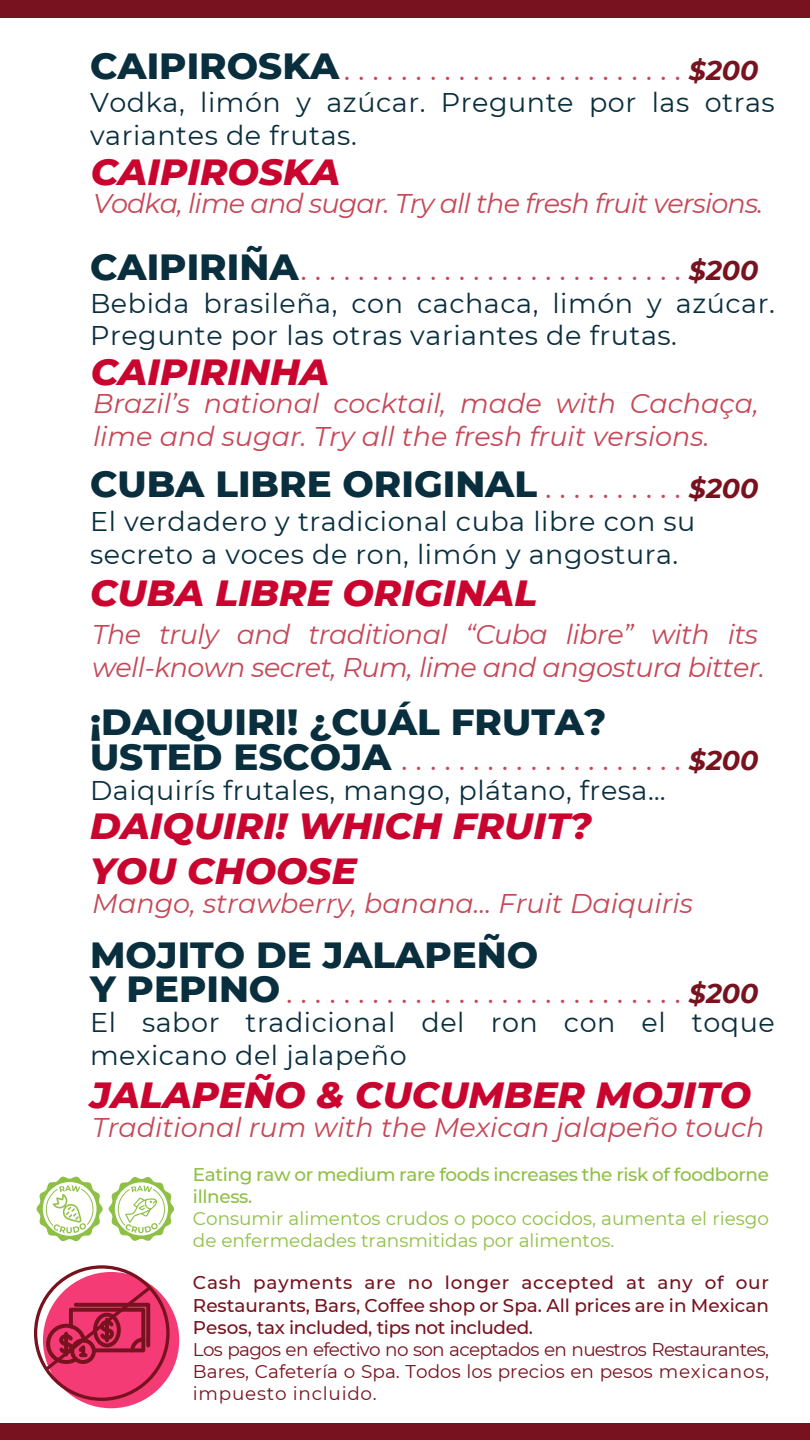
<style>
.page{position:relative;width:810px;height:1440px;background:#fff}
.page>*{position:absolute;margin:0;border:0;box-sizing:border-box;transform-origin:0 0}
.t1{font:italic 800 37.2px/44.6px "Montserrat";color:#c9052f}
.t2{font:800 37.2px "Montserrat";color:#092e3d}
.t3{font:30.38px "Montserrat";color:#c64757}
.t4{font:27.08px/32.5px "Montserrat";letter-spacing:.02em;color:#092e3d}
.t5{font:italic 27.08px/32.5px "Montserrat";color:#c64757}
.t6{font:italic 27.08px/32.5px "Montserrat";letter-spacing:-.02em;color:#c64757}
.t7{font:italic 27.08px "Montserrat";letter-spacing:-.03em;color:#c64757}
.t8{font:500 18.38px/22.1px "Montserrat";letter-spacing:-.02em;color:#77121e;text-align:justify}
.t9{font:18.38px/22.1px "Montserrat";letter-spacing:.04em;color:#77121e;text-align:justify}
.t10{font:18.38px/22.1px "Montserrat";color:#8ec045}
.t11{font:500 18.38px/22.1px "Montserrat";letter-spacing:-.02em;color:#8ec045}
.s1{font-weight:800;font-size:37.2px;color:#092e3d}
.s2{font-weight:700;font-style:italic;font-size:27px;color:#77121e}
.s3{font-weight:400;font-size:30.38px;color:#c64757}
</style>
<div class="page">
<div style="left:0;top:0;width:810px;height:18px;background:#77121e"></div>
<div style="left:0;top:1424px;width:810px;height:16px;background:#77121e"></div>
<div style="left:43px;top:1272px;width:136px;height:136px;background:#f43b75;border-radius:50%"></div>
<svg style="left:34px;top:1265px;width:136px;height:136px"></svg>
<svg style="left:109px;top:1177px;width:65px;height:64px"></svg>
<svg style="left:37px;top:1176px;width:66px;height:65px"></svg>
<p class="t3" style="left:90px;top:48px;width:670px"><span class="s1">CAIPIROSKA</span>. . . . . . . . . . . . . . . . . . . . . . . . <span class="s2">$200</span></p>
<p class="t4" style="left:90px;top:85px;width:686px">Vodka, limón y azúcar. Pregunte por las otras variantes de frutas.</p>
<h1 class="t1" style="left:91px;top:147px;width:251px">CAIPIROSKA</h1>
<p class="t7" style="left:93px;top:185px;width:672px">Vodka, lime and sugar. Try all the fresh fruit versions.</p>
<p class="t3" style="left:90px;top:249px;width:670px"><span class="s1">CAIPIRIÑA</span>. . . . . . . . . . . . . . . . . . . . . . . . . . . <span class="s2">$200</span></p>
<p class="t4" style="left:90px;top:286px;width:686px">Bebida brasileña, con cachaca, limón y azúcar.<br>Pregunte por las otras variantes de frutas.</p>
<h1 class="t1" style="left:91px;top:347px;width:240px">CAIPIRINHA</h1>
<p class="t5" style="left:93px;top:386px;width:667px">Brazil’s national cocktail, made with Cachaça, lime and sugar. Try all the fresh fruit versions.</p>
<h1 class="t2" style="left:90px;top:457px;width:670px">CUBA LIBRE ORIGINAL <span class="s3">. . . . . . . . . .</span> <span class="s2">$200</span></h1>
<p class="t4" style="left:90px;top:505px;width:607px">El verdadero y tradicional cuba libre con su secreto a voces de ron, limón y angostura.</p>
<h1 class="t1" style="left:90px;top:569px;width:449px">CUBA LIBRE ORIGINAL</h1>
<p class="t6" style="left:92px;top:618px;width:674px">The truly and traditional “Cuba libre” with its well-known secret, Rum, lime and angostura bitter.</p>
<h1 class="t2" style="left:90px;top:695px;width:518px">¡DAIQUIRI! ¿CUÁL FRUTA?</h1>
<p class="t3" style="left:90px;top:739px;width:670px"><span class="s1">USTED ESCOJA</span> . . . . . . . . . . . . . . . . . . . . <span class="s2">$200</span></p>
<p class="t4" style="left:90px;top:773px;width:577px">Daiquirís frutales, mango, plátano, fresa…</p>
<h1 class="t1" style="left:90px;top:802px;width:503px">DAIQUIRI! WHICH FRUIT?<br>YOU CHOOSE</h1>
<p class="t5" style="left:92px;top:886px;width:602px">Mango, strawberry, banana… Fruit Daiquiris</p>
<h1 class="t2" style="left:90px;top:927px;width:450px">MOJITO DE JALAPEÑO</h1>
<p class="t3" style="left:90px;top:971px;width:670px"><span class="s1">Y PEPINO</span> . . . . . . . . . . . . . . . . . . . . . . . . . . . . <span class="s2">$200</span></p>
<p class="t4" style="left:90px;top:1006px;width:686px">El sabor tradicional del ron con el toque mexicano del jalapeño</p>
<h1 class="t1" style="left:90px;top:1070px;width:663px">JALAPEÑO &amp; CUCUMBER MOJITO</h1>
<p class="t5" style="left:92px;top:1110px;width:674px">Traditional rum with the Mexican jalapeño touch</p>
<p class="t11" style="left:193px;top:1162px;width:578px">Eating raw or medium rare foods increases the risk of foodborne illness.</p>
<p class="t10" style="left:193px;top:1207px;width:578px">Consumir alimentos crudos o poco cocidos, aumenta el riesgo de enfermedades transmitidas por alimentos.</p>
<p class="t8" style="left:193px;top:1271px;width:578px">Cash payments are no longer accepted at any of our Restaurants, Bars, Coffee shop or Spa. All prices are in Mexican Pesos, tax included, tips not included.</p>
<p class="t9" style="left:193px;top:1337px;width:578px">Los pagos en efectivo no son aceptados en nuestros Restaurantes, Bares, Cafetería o Spa. Todos los precios en pesos mexicanos, impuesto incluido.</p>
</div>
